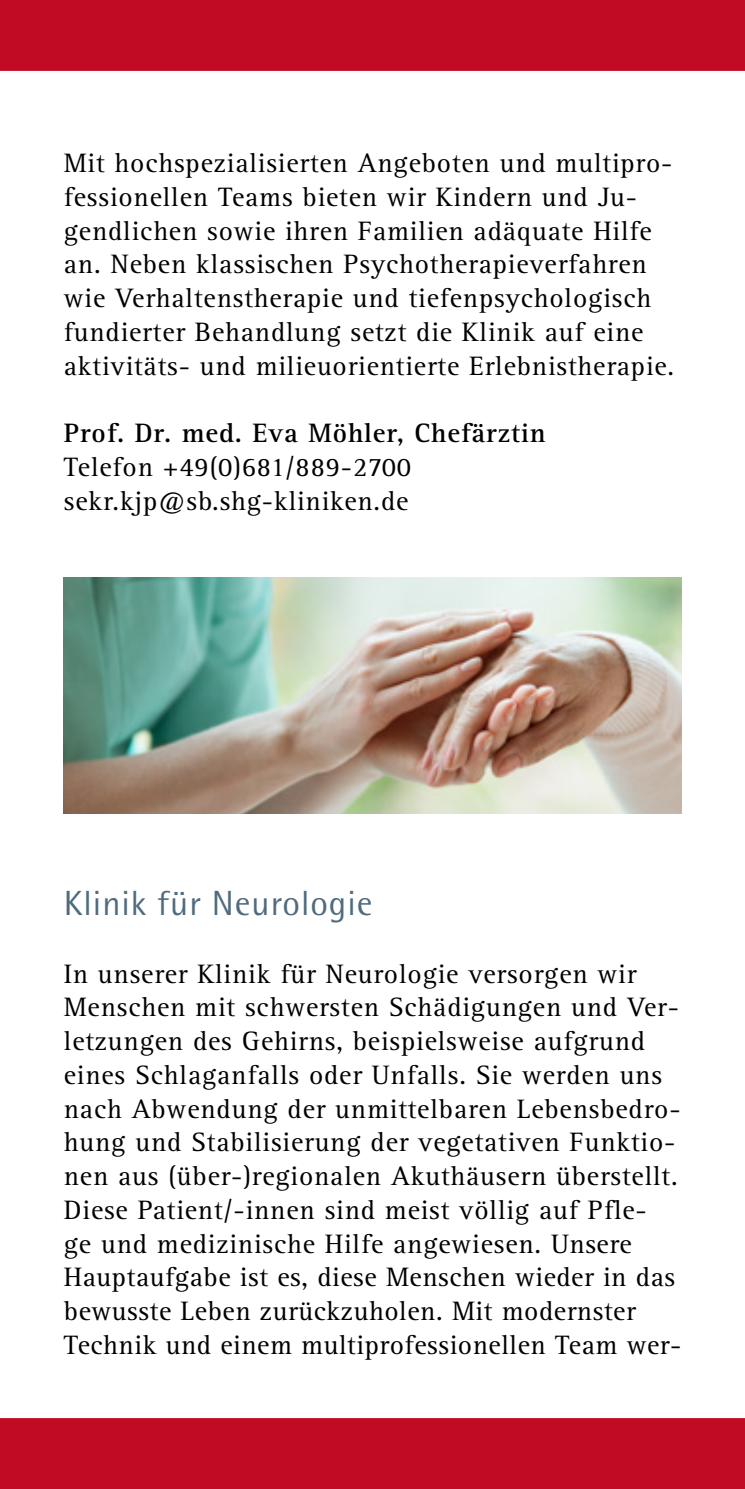
<style>
.page{position:relative;width:745px;height:1489px;background:#fff}
.page>*{position:absolute;margin:0;border:0;box-sizing:border-box;transform-origin:0 0}
.t1{font:35px "Rotis Semi Sans Pro";letter-spacing:.025em;color:#4f6b7d}
.t2{font:27.5px/33.8px "Rotis Serif Pro";letter-spacing:.03em;color:#000}
.t3{font:700 27.5px "Rotis Serif Pro";letter-spacing:.03em;color:#000}
</style>
<div class="page">
<img style="left:64px;top:577px;width:616px;height:236px">
<div style="left:0;top:1418px;width:744px;height:70px;background:#c10b25"></div>
<div style="left:0;top:0;width:744px;height:71px;background:#c10b25"></div>
<p class="t2" style="left:64px;top:146px;width:611px">Mit hochspezialisierten Angeboten und multipro&shy;fessionellen Teams bieten wir Kindern und Ju&shy;gendlichen sowie ihren Familien adäquate Hilfe an. Neben klassischen Psychotherapieverfahren wie Verhaltenstherapie und tiefenpsychologisch fundierter Behandlung setzt die Klinik auf eine aktivitäts- und milieuorientierte Erlebnistherapie.</p>
<p class="t3" style="left:64px;top:416px;width:483px">Prof. Dr. med. Eva Möhler, Chefärztin</p>
<p class="t2" style="left:64px;top:450px;width:348px">Telefon +49(0)681/889-2700 sekr.kjp@sb.shg-kliniken.de</p>
<p class="t1" style="left:64px;top:882px;width:310px">Klinik für Neurologie</p>
<p class="t2" style="left:64px;top:956px;width:618px">In unserer Klinik für Neurologie versorgen wir Menschen mit schwersten Schädigungen und Ver&shy;letzungen des Gehirns, beispielsweise aufgrund eines Schlaganfalls oder Unfalls. Sie werden uns nach Abwendung der unmittelbaren Lebensbedro&shy;hung und Stabilisierung der vegetativen Funktio&shy;nen aus (über-)regionalen Akuthäusern überstellt.<br>Diese Patient/-innen sind meist völlig auf Pfle-<br>ge und medizinische Hilfe angewiesen. Unsere Hauptaufgabe ist es, diese Menschen wieder in das bewusste Leben zurückzuholen. Mit modernster Technik und einem multiprofessionellen Team wer-</p>
</div>
